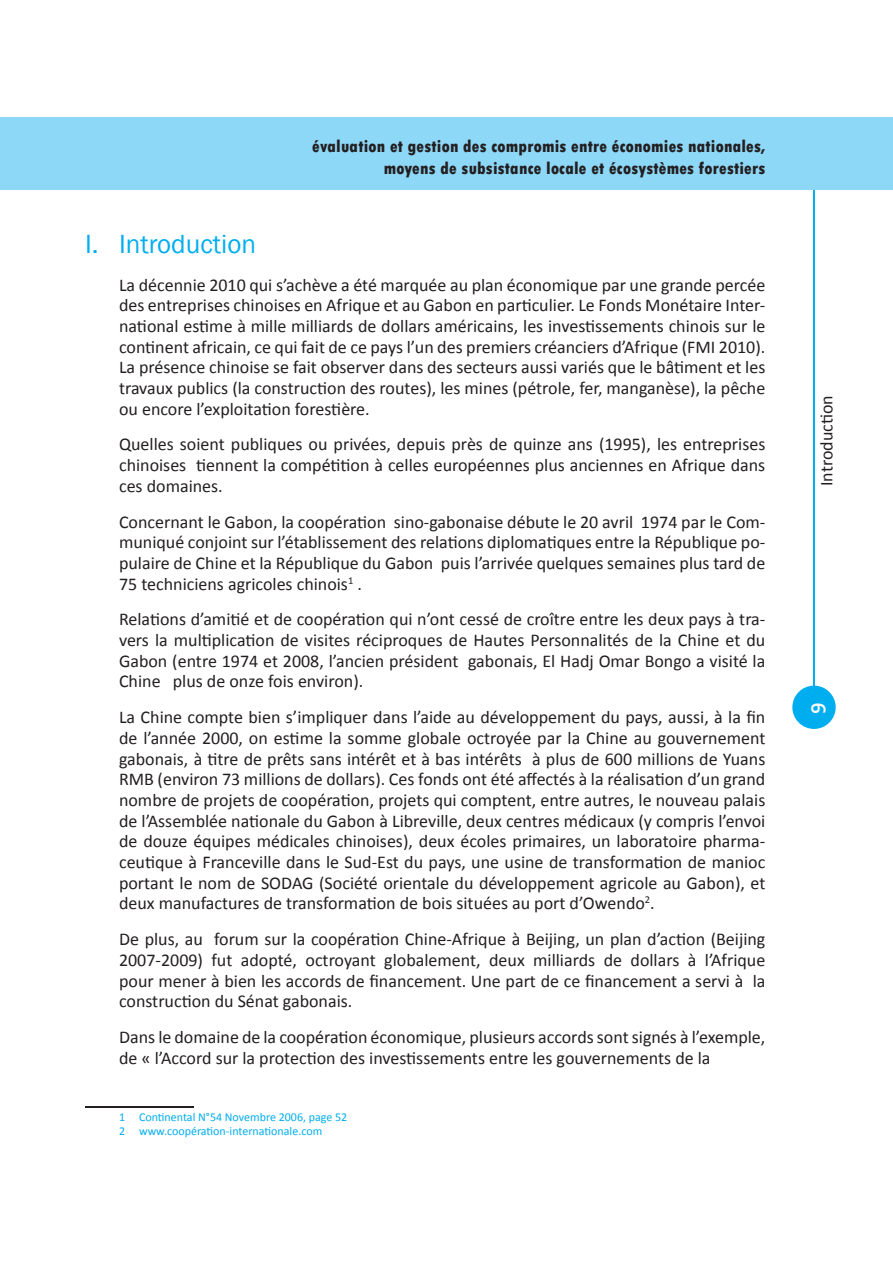
<style>
.page{position:relative;width:893px;height:1263px;background:#fff}
.page>*{position:absolute;margin:0;border:0;box-sizing:border-box;transform-origin:0 0}
.t1{font:27px "Franklin Gothic";color:#00aeef}
.t2{font:700 21px "Corbel";color:#fff}
.t3{font:18px/20.7px "Calibri";color:#231f20;text-align:justify}
.t4{font:800 condensed 18px/21.6px "Tw Cen";letter-spacing:.01em;color:#231f20;text-align:right}
.t5{font:12px/14.4px "Calibri";color:#00aeef}
</style>
<div class="page">
<div style="left:1px;top:118px;width:892px;height:72px;background:#8dd7f7"></div>
<div style="left:792px;top:686px;width:44px;height:43px;background:#00aeef;border-radius:50%"></div>
<hr style="left:813px;top:190px;width:2px;height:496px;background:#00aeef">
<hr style="left:85px;top:1106px;width:108px;height:1px;background:#231f20">
<p class="t4" style="left:312px;top:135px;width:455px">évaluation et gestion des compromis entre économies nationales, moyens de subsistance locale et écosystèmes forestiers</p>
<h1 class="t1" style="left:85px;top:227px;width:173px">I. Introduction</h1>
<p class="t3" style="left:119px;top:273px;width:648px">La décennie 2010 qui s’achève a été marquée au plan économique par une grande percée des entreprises chinoises en Afrique et au Gabon en particulier. Le Fonds Monétaire Inter&shy;national estime à mille milliards de dollars américains, les investissements chinois sur le continent africain, ce qui fait de ce pays l’un des premiers créanciers d’Afrique (FMI 2010).<br>La présence chinoise se fait observer dans des secteurs aussi variés que le bâtiment et les travaux publics (la construction des routes), les mines (pétrole, fer, manganèse), la pêche ou encore l’exploitation forestière.</p>
<p class="t3" style="left:119px;top:433px;width:648px">Quelles soient publiques ou privées, depuis près de quinze ans (1995), les entreprises chinoises tiennent la compétition à celles européennes plus anciennes en Afrique dans ces domaines.</p>
<p class="t3" style="left:119px;top:510px;width:648px">Concernant le Gabon, la coopération sino-gabonaise débute le 20 avril 1974 par le Com&shy;muniqué conjoint sur l’établissement des relations diplomatiques entre la République po&shy;pulaire de Chine et la République du Gabon puis l’arrivée quelques semaines plus tard de 75 techniciens agricoles chinois<sup>1</sup> .</p>
<p class="t3" style="left:119px;top:608px;width:648px">Relations d’amitié et de coopération qui n’ont cessé de croître entre les deux pays à tra&shy;vers la multiplication de visites réciproques de Hautes Personnalités de la Chine et du Gabon (entre 1974 et 2008, l’ancien président gabonais, El Hadj Omar Bongo a visité la Chine plus de onze fois environ).</p>
<p class="t3" style="left:119px;top:706px;width:648px">La Chine compte bien s’impliquer dans l’aide au développement du pays, aussi, à la fin de l’année 2000, on estime la somme globale octroyée par la Chine au gouvernement gabonais, à titre de prêts sans intérêt et à bas intérêts à plus de 600 millions de Yuans RMB (environ 73 millions de dollars). Ces fonds ont été affectés à la réalisation d’un grand nombre de projets de coopération, projets qui comptent, entre autres, le nouveau palais de l’Assemblée nationale du Gabon à Libreville, deux centres médicaux (y compris l’envoi de douze équipes médicales chinoises), deux écoles primaires, un laboratoire pharma&shy;ceutique à Franceville dans le Sud-Est du pays, une usine de transformation de manioc portant le nom de SODAG (Société orientale du développement agricole au Gabon), et deux manufactures de transformation de bois situées au port d’Owendo<sup>2</sup>.</p>
<p class="t3" style="left:119px;top:928px;width:648px">De plus, au forum sur la coopération Chine-Afrique à Beijing, un plan d’action (Beijing 2007-2009) fut adopté, octroyant globalement, deux milliards de dollars à l’Afrique pour mener à bien les accords de financement. Une part de ce financement a servi à la construction du Sénat gabonais.</p>
<p class="t3" style="left:119px;top:1026px;width:648px">Dans le domaine de la coopération économique, plusieurs accords sont signés à l’exemple, de « l’Accord sur la protection des investissements entre les gouvernements de la</p>
<p class="t5" style="left:119px;top:1109px;width:230px">1 Continental N°54 Novembre 2006, page 52<br>2 www.coopération-internationale.com</p>
<p class="t3" style="left:815px;top:486px;width:92px;rotate:-90deg">Introduction</p>
<p class="t2" style="left:802px;top:714px;width:13px;rotate:-90deg">9</p>
</div>
